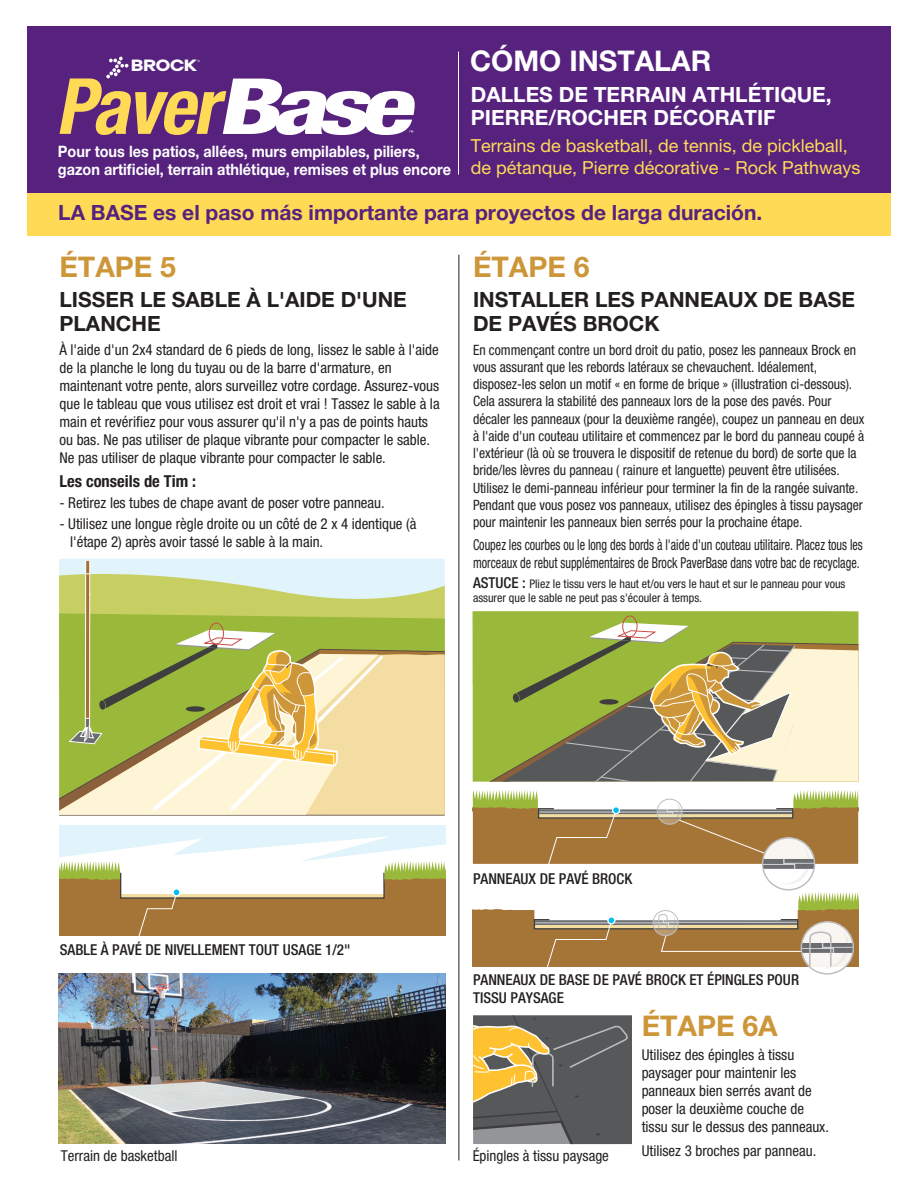
<style>
.page{position:relative;width:918px;height:1188px;background:#fff}
.page>*{position:absolute;margin:0;border:0;box-sizing:border-box;transform-origin:0 0}
.t1{font:italic 700 condensed 77.55px "Helvetica Neue";color:#ffda57}
.t2{font:700 28.5px "Helvetica Neue LT Std";color:#cd9639}
.t3{font:700 28.5px "Helvetica Neue LT Std";color:#fff}
.t4{font:700 21px/24px "Helvetica Neue LT Std";color:#231f20}
.t5{font:700 21px "Helvetica Neue LT Std";color:#57227e}
.t6{font:700 21px/22.5px "Helvetica Neue LT Std";color:#fff}
.t7{font:18px/22.5px "Helvetica Neue LT Std";color:#ffda57}
.t8{font:700 condensed 16.5px "Helvetica Neue LT Std";color:#231f20}
.t9{font:16.35px "Soin Sans Pro Headline";color:#fff;scale:1.17 1}
.t10{font:700 15.75px/18px "Helvetica Neue LT Std";color:#fff;scale:.92 1}
.t11{font:condensed 15px/18px "Helvetica Neue LT Std";color:#231f20}
.t12{font:condensed 15px/18px "Helvetica Neue LT Std";color:#231f20;scale:.81 1}
.t13{font:500 condensed 15px/18px "Helvetica Neue LT Std";color:#231f20}
.t14{font:condensed 14.25px/17.2px "Helvetica Neue LT Std";color:#231f20;scale:.96 1}
.t15{font:condensed 12px/13.5px "Helvetica Neue LT Std";color:#231f20}
.t16{font:3px "Soin Sans Pro";color:#fff}
.s1{font-weight:800;color:#fff}
.s2{font-weight:500;font-size:15px}
</style>
<div class="page">
<div style="left:27px;top:98px;width:863px;height:137px;background:#ffda57"></div>
<div style="left:27px;top:26px;width:863px;height:167px;background:#57227e"></div>
<hr style="left:459px;top:255px;width:1px;height:906px;background:#231f20">
<svg style="left:473px;top:790px;width:385px;height:94px"></svg>
<img style="left:59px;top:973px;width:387px;height:171px">
<svg style="left:473px;top:1015px;width:159px;height:129px;background:#7a735f"></svg>
<svg style="left:473px;top:611px;width:385px;height:171px;background:#a4ab67"></svg>
<svg style="left:473px;top:892px;width:386px;height:79px"></svg>
<svg style="left:59px;top:559px;width:386px;height:377px;background:#d0cd94"></svg>
<hr style="left:458px;top:52px;width:1px;height:123px;background:#fff">
<svg style="left:106px;top:57px;width:22px;height:21px"></svg>
<h2 class="t3" style="left:470px;top:43px;width:243px">CÓMO INSTALAR</h2>
<h3 class="t6" style="left:471px;top:83px;width:362px">DALLES DE TERRAIN ATHLÉTIQUE,<br>PIERRE/ROCHER DÉCORATIF</h3>
<p class="t7" style="left:471px;top:134px;width:391px">Terrains de basketball, de tennis, de pickleball, de pétanque, Pierre décorative - Rock Pathways</p>
<h3 class="t5" style="left:58px;top:200px;width:706px">LA BASE es el paso más importante para proyectos de larga duración.</h3>
<h2 class="t2" style="left:59px;top:249px;width:118px">ÉTAPE 5</h2>
<h3 class="t4" style="left:59px;top:287px;width:349px">LISSER LE SABLE À L'AIDE D'UNE<br>PLANCHE</h3>
<p class="t11" style="left:59px;top:340px;width:382px">À l'aide d'un 2x4 standard de 6 pieds de long, lissez le sable à l'aide de la planche le long du tuyau ou de la barre d'armature, en maintenant votre pente, alors surveillez votre cordage. Assurez-vous que le tableau que vous utilisez est droit et vrai ! Tassez le sable à la main et revérifiez pour vous assurer qu'il n'y a pas de points hauts ou bas. Ne pas utiliser de plaque vibrante pour compacter le sable.<br>Ne pas utiliser de plaque vibrante pour compacter le sable.</p>
<p class="t8" style="left:59px;top:471px;width:138px">Les conseils de Tim :</p>
<p class="t11" style="left:59px;top:493px;width:327px">- Retirez les tubes de chape avant de poser votre panneau.</p>
<p class="t11" style="left:70px;top:514px;width:348px;text-indent:-11px">- Utilisez une longue règle droite ou un côté de 2 x 4 identique (à l'étape 2) après avoir tassé le sable à la main.</p>
<p class="t9" style="left:131px;top:52px;width:58px">BROCK</p>
<p class="t16" style="left:198px;top:59px;width:4px">®</p>
<h1 class="t1" style="left:56px;top:59px;width:375px">Paver<span class="s1">Base</span></h1>
<p class="t10" style="left:58px;top:142px;width:429px">Pour tous les patios, allées, murs empilables, piliers, gazon artificiel, terrain athlétique, remises et plus encore</p>
<h2 class="t2" style="left:473px;top:249px;width:118px">ÉTAPE 6</h2>
<h3 class="t4" style="left:473px;top:287px;width:383px">INSTALLER LES PANNEAUX DE BASE<br>DE PAVÉS BROCK</h3>
<p class="t14" style="left:473px;top:341px;width:409px">En commençant contre un bord droit du patio, posez les panneaux Brock en vous assurant que les rebords latéraux se chevauchent. Idéalement, disposez-les selon un motif « en forme de brique » (illustration ci-dessous).<br>Cela assurera la stabilité des panneaux lors de la pose des pavés. Pour décaler les panneaux (pour la deuxième rangée), coupez un panneau en deux à l'aide d'un couteau utilitaire et commencez par le bord du panneau coupé à l'extérieur (là où se trouvera le dispositif de retenue du bord) de sorte que la bride/les lèvres du panneau ( rainure et languette) peuvent être utilisées.<br>Utilisez le demi-panneau inférieur pour terminer la fin de la rangée suivante.<br>Pendant que vous posez vos panneaux, utilisez des épingles à tissu paysager pour maintenir les panneaux bien serrés pour la prochaine étape.</p>
<p class="t12" style="left:473px;top:535px;width:483px">Coupez les courbes ou le long des bords à l'aide d'un couteau utilitaire. Placez tous les morceaux de rebut supplémentaires de Brock PaverBase dans votre bac de recyclage.</p>
<p class="t15" style="left:473px;top:577px;width:374px"><span class="s2">ASTUCE :</span> Pliez le tissu vers le haut et/ou vers le haut et sur le panneau pour vous assurer que le sable ne peut pas s'écouler à temps.</p>
<p class="t13" style="left:60px;top:941px;width:292px">SABLE À PAVÉ DE NIVELLEMENT TOUT USAGE 1/2"</p>
<p class="t13" style="left:473px;top:869px;width:161px">PANNEAUX DE PAVÉ BROCK</p>
<p class="t13" style="left:473px;top:971px;width:328px">PANNEAUX DE BASE DE PAVÉ BROCK ET ÉPINGLES POUR<br>TISSU PAYSAGE</p>
<p class="t11" style="left:61px;top:1146px;width:118px">Terrain de basketball</p>
<p class="t11" style="left:473px;top:1146px;width:138px">Épingles à tissu paysage</p>
<h2 class="t2" style="left:642px;top:1008px;width:138px">ÉTAPE 6A</h2>
<p class="t11" style="left:642px;top:1045px;width:189px">Utilisez des épingles à tissu paysager pour maintenir les panneaux bien serrés avant de poser la deuxième couche de tissu sur le dessus des panneaux.</p>
<p class="t11" style="left:642px;top:1141px;width:176px">Utilisez 3 broches par panneau.</p>
</div>
